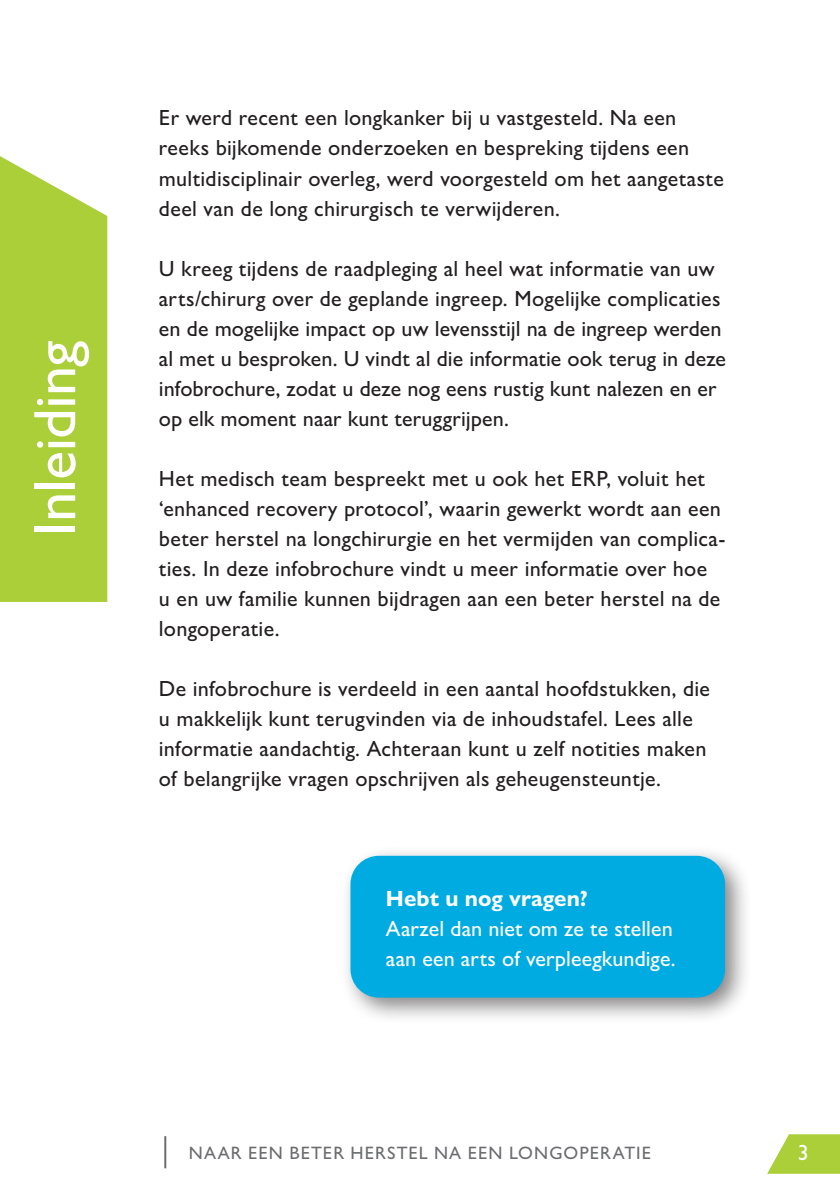
<style>
.page{position:relative;width:840px;height:1191px;background:#fff}
.page>*{position:absolute;margin:0;border:0;box-sizing:border-box;transform-origin:0 0}
.t1{font:500 60px "Gill Sans Nova";color:#fff}
.t2{font:500 22px/30px "Gill Sans Nova";letter-spacing:.01em;color:#231f20}
.t3{font:500 22px/30px "Gill Sans Nova";color:#fff}
.t4{font:700 22px "Gill Sans Nova";letter-spacing:.005em;color:#fff}
.t5{font:500 18px "Gill Sans Nova";letter-spacing:.055em;color:#6c6d70}
</style>
<div class="page">
<hr style="left:164px;top:1136px;width:2px;height:32px;background:#6c6d70">
<svg style="left:767px;top:1134px;width:72px;height:39px"></svg>
<div style="left:339px;top:844px;width:412px;height:180px;background:#231f20;opacity:.55"></div>
<div style="left:350px;top:855px;width:374px;height:142px;background:#00abe1;border-radius:28px"></div>
<div style="left:0;top:156px;width:107px;height:446px;background:#abcf38"></div>
<h1 class="t1" style="left:18px;top:536px;width:197px;rotate:-90deg">Inleiding</h1>
<p class="t2" style="left:159px;top:103px;width:566px">Er werd recent een longkanker bij u vastgesteld. Na een reeks bijkomende onderzoeken en bespreking tijdens een multidisciplinair overleg, werd voorgesteld om het aangetaste deel van de long chirurgisch te verwijderen.</p>
<p class="t2" style="left:159px;top:253px;width:568px">U kreeg tijdens de raadpleging al heel wat informatie van uw arts/chirurg over de geplande ingreep. Mogelijke complicaties en de mogelijke impact op uw levensstijl na de ingreep werden al met u besproken. U vindt al die informatie ook terug in deze infobrochure, zodat u deze nog eens rustig kunt nalezen en er op elk moment naar kunt teruggrijpen.</p>
<p class="t2" style="left:159px;top:463px;width:567px">Het medisch team bespreekt met u ook het ERP, voluit het ‘enhanced recovery protocol’, waarin gewerkt wordt aan een beter herstel na longchirurgie en het vermijden van complica&shy;ties. In deze infobrochure vindt u meer informatie over hoe<br>u en uw familie kunnen bijdragen aan een beter herstel na de longoperatie.</p>
<p class="t2" style="left:159px;top:673px;width:552px">De infobrochure is verdeeld in een aantal hoofdstukken, die u makkelijk kunt terugvinden via de inhoudstafel. Lees alle informatie aandachtig. Achteraan kunt u zelf notities maken of belangrijke vragen opschrijven als geheugensteuntje.</p>
<p class="t4" style="left:386px;top:884px;width:203px">Hebt u nog vragen?</p>
<p class="t3" style="left:386px;top:913px;width:291px">Aarzel dan niet om ze te stellen aan een arts of verpleegkundige.</p>
<p class="t5" style="left:189px;top:1141px;width:463px">NAAR EEN BETER HERSTEL NA EEN LONGOPERATIE</p>
<p class="t3" style="left:797px;top:1137px;width:12px">3</p>
</div>
